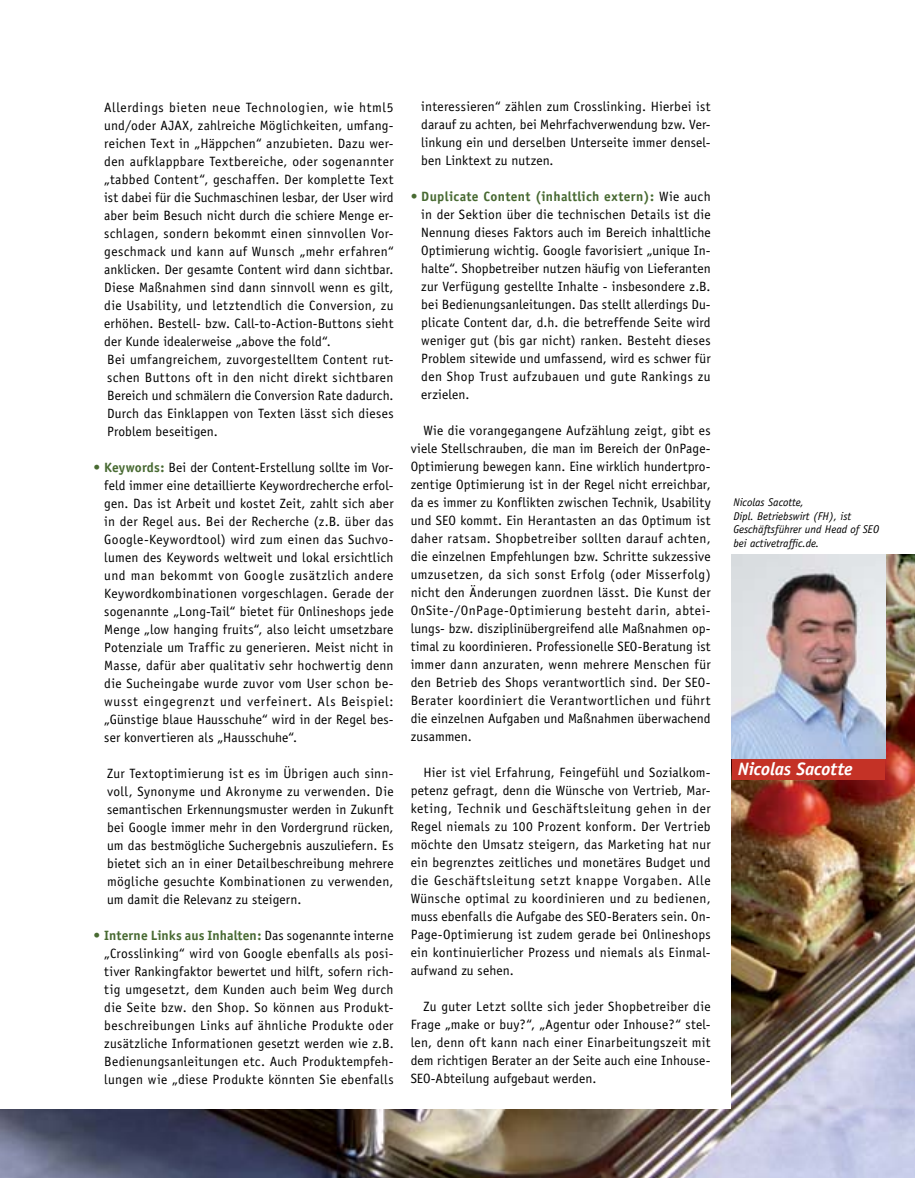
<style>
.page{position:relative;width:915px;height:1178px;background:#fff}
.page>*{position:absolute;margin:0;border:0;box-sizing:border-box;transform-origin:0 0}
.t1{font:italic 700 18px "Officina Sans";letter-spacing:-.005em;color:#fff}
.t2{font:13.5px/18px "Officina Sans";letter-spacing:.015em;color:#000;text-align:justify}
.t3{font:italic 11.25px/13.5px "Officina Sans";color:#000}
.s1{font-weight:700;color:#486a32}
</style>
<div class="page">
<img style="left:731px;top:555px;width:183px;height:555px">
<img style="left:1px;top:1110px;width:913px;height:68px">
<div style="left:731px;top:757px;width:153px;height:23px;background:#c43226"></div>
<img style="left:731px;top:555px;width:153px;height:204px">
<p class="t2" style="left:104px;top:98px;width:291px;text-align:left">Allerdings bieten neue Technologien, wie html5 und/oder AJAX, zahlreiche Möglichkeiten, umfang&shy;reichen Text in „Häppchen“ anzubieten. Dazu wer&shy;den aufklappbare Textbereiche, oder sogenannter „tabbed Content“, geschaffen. Der komplette Text ist dabei für die Suchmaschinen lesbar, der User wird aber beim Besuch nicht durch die schiere Menge er&shy;schlagen, sondern bekommt einen sinnvollen Vor&shy;geschmack und kann auf Wunsch „mehr erfahren“ anklicken. Der gesamte Content wird dann sichtbar.<br>Diese Maßnahmen sind dann sinnvoll wenn es gilt, die Usability, und letztendlich die Conversion, zu erhöhen. Bestell- bzw. Call-to-Action-Buttons sieht der Kunde idealerweise „above the fold“.<br>Bei umfangreichem, zuvorgestelltem Content rut&shy;schen Buttons oft in den nicht direkt sichtbaren Bereich und schmälern die Conversion Rate dadurch.<br>Durch das Einklappen von Texten lässt sich dieses Problem beseitigen.</p>
<p class="t2" style="left:104px;top:458px;width:291px;text-indent:-11px"><span class="s1">• Keywords:</span> Bei der Content-Erstellung sollte im Vor&shy;feld immer eine detaillierte Keywordrecherche erfol&shy;gen. Das ist Arbeit und kostet Zeit, zahlt sich aber in der Regel aus. Bei der Recherche (z.B. über das Google-Keywordtool) wird zum einen das Suchvo&shy;lumen des Keywords weltweit und lokal ersichtlich und man bekommt von Google zusätzlich andere Keywordkombinationen vorgeschlagen. Gerade der sogenannte „Long-Tail“ bietet für Onlineshops jede Menge „low hanging fruits“, also leicht umsetzbare Potenziale um Traffic zu generieren. Meist nicht in Masse, dafür aber qualitativ sehr hochwertig denn die Sucheingabe wurde zuvor vom User schon be&shy;wusst eingegrenzt und verfeinert. Als Beispiel: „Günstige blaue Hausschuhe“ wird in der Regel bes&shy;ser konvertieren als „Hausschuhe“.</p>
<p class="t2" style="left:107px;top:764px;width:288px">Zur Textoptimierung ist es im Übrigen auch sinn&shy;voll, Synonyme und Akronyme zu verwenden. Die semantischen Erkennungsmuster werden in Zukunft bei Google immer mehr in den Vordergrund rücken, um das bestmögliche Suchergebnis auszuliefern. Es bietet sich an in einer Detailbeschreibung mehrere mögliche gesuchte Kombinationen zu verwenden, um damit die Relevanz zu steigern.</p>
<p class="t2" style="left:104px;top:926px;width:291px;text-indent:-11px"><span class="s1">• Interne Links aus Inhalten:</span> Das sogenannte interne „Crosslinking“ wird von Google ebenfalls als posi&shy;tiver Rankingfaktor bewertet und hilft, sofern rich&shy;tig umgesetzt, dem Kunden auch beim Weg durch die Seite bzw. den Shop. So können aus Produkt&shy;beschreibungen Links auf ähnliche Produkte oder zusätzliche Informationen gesetzt werden wie z.B.<br>Bedienungsanleitungen etc. Auch Produktempfeh&shy;lungen wie „diese Produkte könnten Sie ebenfalls</p>
<p class="t2" style="left:421px;top:98px;width:291px">interessieren“ zählen zum Crosslinking. Hierbei ist darauf zu achten, bei Mehrfachverwendung bzw. Ver&shy;linkung ein und derselben Unterseite immer densel&shy;ben Linktext zu nutzen.</p>
<p class="t2" style="left:421px;top:188px;width:291px;text-indent:-11px"><span class="s1">• Duplicate Content (inhaltlich extern):</span> Wie auch in der Sektion über die technischen Details ist die Nennung dieses Faktors auch im Bereich inhaltliche Optimierung wichtig. Google favorisiert „unique In&shy;halte“. Shopbetreiber nutzen häufig von Lieferanten zur Verfügung gestellte Inhalte - insbesondere z.B. bei Bedienungsanleitungen. Das stellt allerdings Du&shy;plicate Content dar, d.h. die betreffende Seite wird weniger gut (bis gar nicht) ranken. Besteht dieses Problem sitewide und umfassend, wird es schwer für den Shop Trust aufzubauen und gute Rankings zu erzielen.</p>
<p class="t2" style="left:410px;top:422px;width:301px;text-indent:13px">Wie die vorangegangene Aufzählung zeigt, gibt es viele Stellschrauben, die man im Bereich der OnPage-Optimierung bewegen kann. Eine wirklich hundertpro&shy;zentige Optimierung ist in der Regel nicht erreichbar, da es immer zu Konflikten zwischen Technik, Usability und SEO kommt. Ein Herantasten an das Optimum ist daher ratsam. Shopbetreiber sollten darauf achten, die einzelnen Empfehlungen bzw. Schritte sukzessive umzusetzen, da sich sonst Erfolg (oder Misserfolg) nicht den Änderungen zuordnen lässt. Die Kunst der OnSite-/OnPage-Optimierung besteht darin, abtei&shy;lungs- bzw. disziplinübergreifend alle Maßnahmen op&shy;timal zu koordinieren. Professionelle SEO-Beratung ist immer dann anzuraten, wenn mehrere Menschen für den Betrieb des Shops verantwortlich sind. Der SEO-Berater koordiniert die Verantwortlichen und führt die einzelnen Aufgaben und Maßnahmen überwachend zusammen.</p>
<p class="t2" style="left:410px;top:764px;width:301px;text-indent:13px">Hier ist viel Erfahrung, Feingefühl und Sozialkom&shy;petenz gefragt, denn die Wünsche von Vertrieb, Mar&shy;keting, Technik und Geschäftsleitung gehen in der Regel niemals zu 100 Prozent konform. Der Vertrieb möchte den Umsatz steigern, das Marketing hat nur ein begrenztes zeitliches und monetäres Budget und die Geschäftsleitung setzt knappe Vorgaben. Alle Wünsche optimal zu koordinieren und zu bedienen, muss ebenfalls die Aufgabe des SEO-Beraters sein. On-Page-Optimierung ist zudem gerade bei Onlineshops ein kontinuierlicher Prozess und niemals als Einmal&shy;aufwand zu sehen.</p>
<p class="t2" style="left:410px;top:998px;width:301px;text-indent:13px">Zu guter Letzt sollte sich jeder Shopbetreiber die Frage „make or buy?“, „Agentur oder Inhouse?“ stel&shy;len, denn oft kann nach einer Einarbeitungszeit mit dem richtigen Berater an der Seite auch eine Inhouse-SEO-Abteilung aufgebaut werden.</p>
<p class="t3" style="left:733px;top:495px;width:147px">Nicolas Sacotte,<br>Dipl. Betriebswirt (FH), ist<br>Geschäftsführer und Head of SEO bei activetraffic.de.</p>
<h1 class="t1" style="left:737px;top:758px;width:116px">Nicolas Sacotte</h1>
</div>
